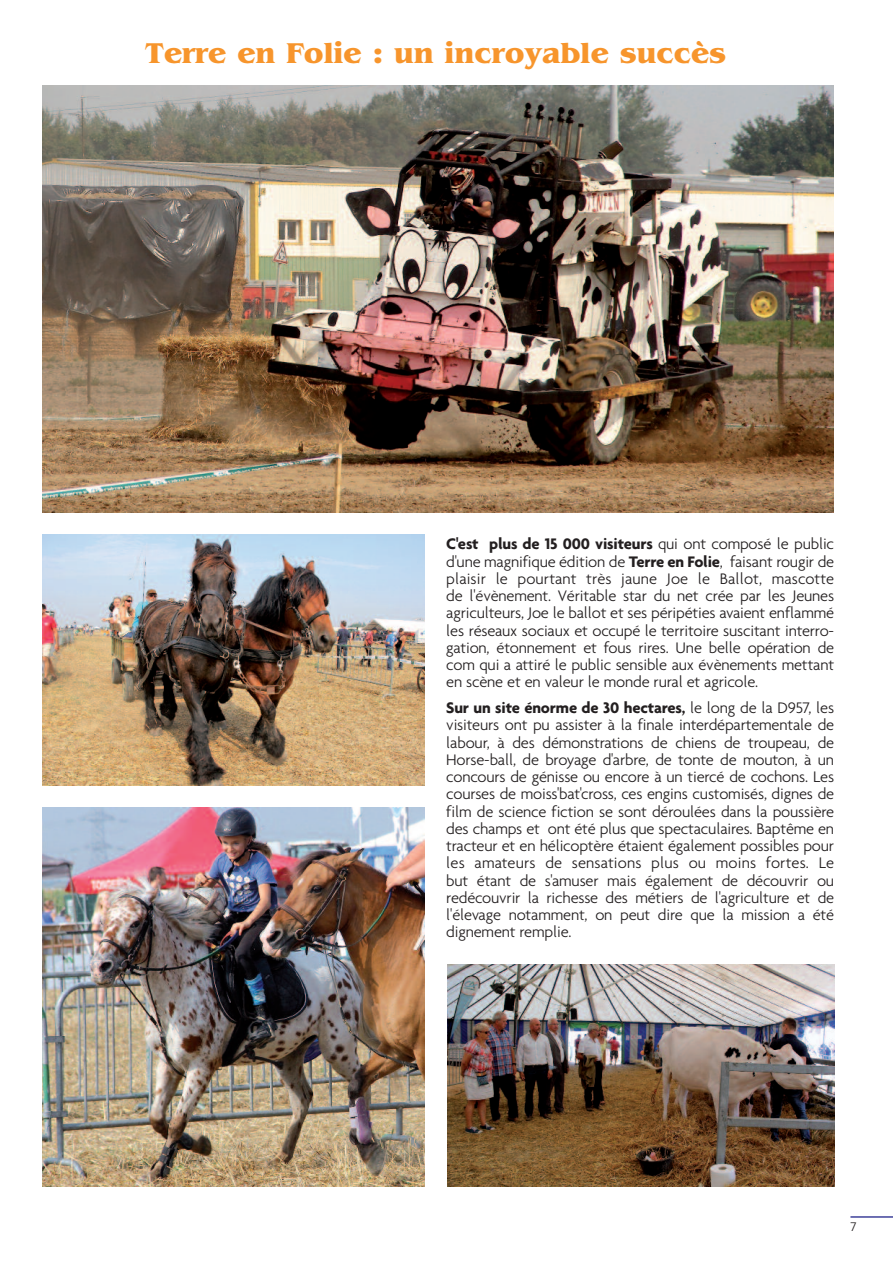
<style>
.page{position:relative;width:893px;height:1263px;background:#fff}
.page>*{position:absolute;margin:0;border:0;box-sizing:border-box;transform-origin:0 0}
.t1{font:700 30px "Benguiat";color:#f7952c}
.t2{font:300 16.5px/17.2px "Agenda";letter-spacing:-.01em;color:#231f20;text-align:justify}
.t3{font:300 13.5px "Agenda";color:#231f20}
.s1{font-weight:700}
</style>
<div class="page">
<hr style="left:850px;top:1216px;width:43px;height:2px;background:#3e419a">
<img style="left:43px;top:85px;width:790px;height:427px">
<img style="left:43px;top:534px;width:381px;height:251px">
<img style="left:43px;top:808px;width:381px;height:378px">
<img style="left:447px;top:964px;width:387px;height:222px">
<h1 class="t1" style="left:146px;top:35px;width:582px">Terre en Folie : un incroyable succès</h1>
<p class="t2" style="left:446px;top:535px;width:389px"><span class="s1">C'est plus de 15 000 visiteurs</span> qui ont composé le public d'une magnifique édition de <span class="s1">Terre en Folie</span>, faisant rougir de plaisir le pourtant très jaune Joe le Ballot, mascotte de l'évènement. Véritable star du net crée par les Jeunes agriculteurs, Joe le ballot et ses péripéties avaient enflammé les réseaux sociaux et occupé le territoire suscitant interro&shy;gation, étonnement et fous rires. Une belle opération de com qui a attiré le public sensible aux évènements mettant en scène et en valeur le monde rural et agricole.</p>
<p class="t2" style="left:446px;top:699px;width:389px"><span class="s1">Sur un site énorme de 30 hectares,</span> le long de la D957, les visiteurs ont pu assister à la finale interdépartementale de labour, à des démonstrations de chiens de troupeau, de Horse-ball, de broyage d'arbre, de tonte de mouton, à un concours de génisse ou encore à un tiercé de cochons. Les courses de moiss'bat'cross, ces engins customisés, dignes de film de science fiction se sont déroulées dans la poussière des champs et ont été plus que spectaculaires. Baptême en tracteur et en hélicoptère étaient également possibles pour les amateurs de sensations plus ou moins fortes. Le but étant de s'amuser mais également de découvrir ou redécouvrir la richesse des métiers de l'agriculture et de l'élevage notamment, on peut dire que la mission a été dignement remplie.</p>
<p class="t3" style="left:850px;top:1218px;width:7px">7</p>
</div>
